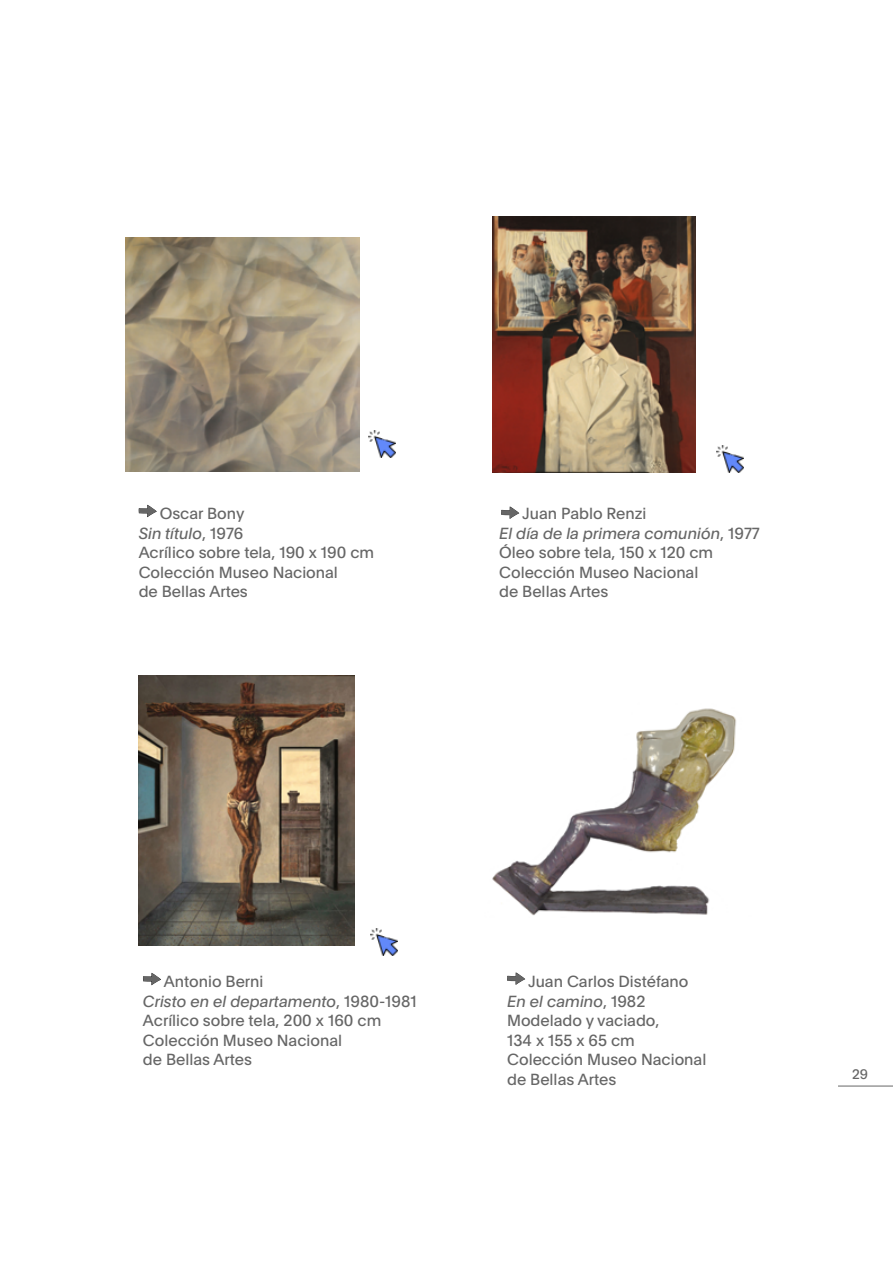
<style>
.page{position:relative;width:893px;height:1263px;background:#fff}
.page>*{position:absolute;margin:0;border:0;box-sizing:border-box;transform-origin:0 0}
.Cuerpo{font:15.75px/19.5px "Plain";color:#666}
.Cuerpo-2{font:italic 15.75px "Plain";color:#666}
.t1{font:13.5px "Plain";color:#666}
.s1{font-style:normal}
.s2{font-style:italic}
</style>
<div class="page">
<hr style="left:838px;top:1086px;width:55px;height:1px;background:#666">
<svg style="left:143px;top:973px;width:18px;height:12px"></svg>
<svg style="left:507px;top:972px;width:18px;height:13px"></svg>
<svg style="left:501px;top:506px;width:18px;height:13px"></svg>
<img style="left:371px;top:929px;width:27px;height:26px">
<img style="left:717px;top:446px;width:26px;height:26px">
<img style="left:492px;top:708px;width:245px;height:208px">
<img style="left:139px;top:675px;width:216px;height:270px">
<img style="left:492px;top:216px;width:203px;height:256px">
<svg style="left:139px;top:505px;width:18px;height:12px"></svg>
<img style="left:369px;top:431px;width:26px;height:26px">
<img style="left:125px;top:238px;width:234px;height:234px">
<p class="Cuerpo" style="left:160px;top:503px;width:86px">Oscar Bony</p>
<p class="Cuerpo-2" style="left:139px;top:522px;width:106px">Sin título<span class="s1">, 1976</span></p>
<p class="Cuerpo" style="left:139px;top:542px;width:237px">Acrílico sobre tela, 190 x 190 cm<br>Colección Museo Nacional</p>
<p class="Cuerpo" style="left:139px;top:581px;width:111px">de Bellas Artes</p>
<p class="Cuerpo" style="left:522px;top:503px;width:126px">Juan Pablo Renzi</p>
<p class="Cuerpo-2" style="left:499px;top:522px;width:262px">El día de la primera comunión<span class="s1">, 1977</span></p>
<p class="Cuerpo" style="left:499px;top:542px;width:216px">Óleo sobre tela, 150 x 120 cm<br>Colección Museo Nacional</p>
<p class="Cuerpo" style="left:499px;top:581px;width:111px">de Bellas Artes</p>
<p class="Cuerpo" style="left:164px;top:971px;width:101px">Antonio Berni</p>
<p class="Cuerpo" style="left:143px;top:990px;width:275px"><span class="s2">Cristo en el departamento</span>, 1980-1981<br>Acrílico sobre tela, 200 x 160 cm</p>
<p class="Cuerpo" style="left:143px;top:1029px;width:201px">Colección Museo Nacional</p>
<p class="Cuerpo" style="left:143px;top:1049px;width:111px">de Bellas Artes</p>
<p class="Cuerpo" style="left:528px;top:971px;width:162px">Juan Carlos Distéfano</p>
<p class="Cuerpo-2" style="left:507px;top:990px;width:140px">En el camino<span class="s1">, 1982</span></p>
<p class="Cuerpo" style="left:507px;top:1010px;width:154px">Modelado y vaciado,</p>
<p class="Cuerpo" style="left:507px;top:1029px;width:129px">134 x 155 x 65 cm</p>
<p class="Cuerpo" style="left:507px;top:1049px;width:201px">Colección Museo Nacional</p>
<p class="Cuerpo" style="left:507px;top:1068px;width:111px">de Bellas Artes</p>
<p class="t1" style="left:852px;top:1064px;width:17px">29</p>
</div>
